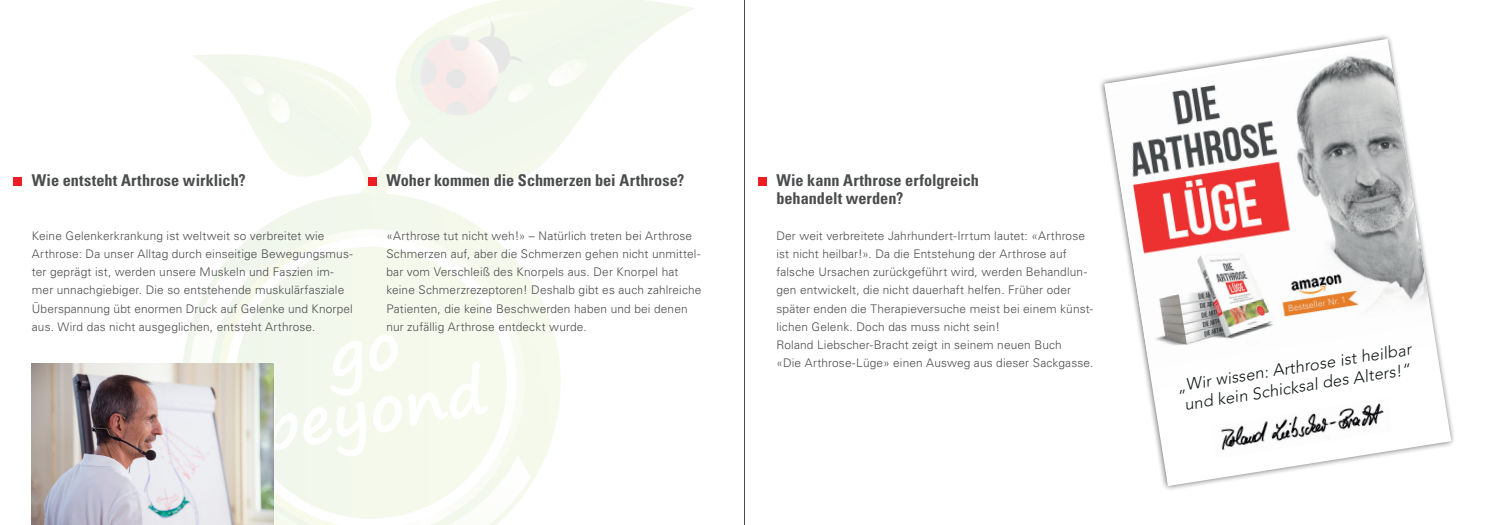
<style>
.page{position:relative;width:1489px;height:525px;background:#fff}
.page>*{position:absolute;margin:0;border:0;box-sizing:border-box;transform-origin:0 0}
.t1{font:italic 300 16.38px/19.6px "Avenir LT Std";color:#121617}
.t2{font:700 condensed 16.25px/18.1px "Univers LT Std";color:#4b4c4d}
.t3{font:300 11.88px/18.1px "Univers LT Std";letter-spacing:.01em;color:#4b4c4d}
</style>
<div class="page">
<svg style="left:472px;top:0;width:219px;height:8px"></svg>
<svg style="left:464px;top:8px;width:230px;height:98px"></svg>
<svg style="left:193px;top:11px;width:396px;height:182px"></svg>
<svg style="left:219px;top:193px;width:342px;height:292px"></svg>
<svg style="left:183px;top:270px;width:347px;height:254px"></svg>
<div style="left:235px;top:246px;width:272px;height:272px;background:#f5f9ec;border-radius:136px"></div>
<svg style="left:274px;top:335px;width:128px;height:121px"></svg>
<svg style="left:408px;top:361px;width:80px;height:65px"></svg>
<svg style="left:1149px;top:39px;width:301px;height:447px"></svg>
<img style="left:1104px;top:45px;width:339px;height:353px">
<img style="left:1210px;top:397px;width:182px;height:61px">
<img style="left:32px;top:363px;width:242px;height:161px">
<div style="left:13px;top:177px;width:9px;height:9px;background:#ee1d23"></div>
<div style="left:757px;top:177px;width:9px;height:9px;background:#ee1d23"></div>
<div style="left:368px;top:177px;width:8px;height:9px;background:#ee1d23"></div>
<hr style="left:744px;top:0;width:1px;height:524px;background:#4b4c4d">
<h2 class="t2" style="left:32px;top:170px;width:215px">Wie entsteht Arthrose wirklich?</h2>
<p class="t3" style="left:32px;top:227px;width:322px">Keine Gelenkerkrankung ist weltweit so verbreitet wie Arthrose: Da unser Alltag durch einseitige Bewegungsmus&shy;ter geprägt ist, werden unsere Muskeln und Faszien im&shy;mer unnachgiebiger. Die so entstehende muskulärfasziale Überspannung übt enormen Druck auf Gelenke und Knorpel aus. Wird das nicht ausgeglichen, entsteht Arthrose.</p>
<h2 class="t2" style="left:386px;top:170px;width:299px">Woher kommen die Schmerzen bei Arthrose?</h2>
<p class="t3" style="left:386px;top:227px;width:316px">«Arthrose tut nicht weh!» – Natürlich treten bei Arthrose Schmerzen auf, aber die Schmerzen gehen nicht unmittel&shy;bar vom Verschleiß des Knorpels aus. Der Knorpel hat keine Schmerzrezeptoren! Deshalb gibt es auch zahlreiche Patienten, die keine Beschwerden haben und bei denen nur zufällig Arthrose entdeckt wurde.</p>
<h2 class="t2" style="left:776px;top:170px;width:204px">Wie kann Arthrose erfolgreich behandelt werden?</h2>
<p class="t3" style="left:776px;top:227px;width:318px">Der weit verbreitete Jahrhundert-Irrtum lautet: «Arthrose ist nicht heilbar!». Da die Entstehung der Arthrose auf falsche Ursachen zurückgeführt wird, werden Behandlun&shy;gen entwickelt, die nicht dauerhaft helfen. Früher oder später enden die Therapieversuche meist bei einem künst&shy;lichen Gelenk. Doch das muss nicht sein!<br>Roland Liebscher-Bracht zeigt in seinem neuen Buch<br>«Die Arthrose-Lüge» einen Ausweg aus dieser Sackgasse.</p>
<h1 class="t1" style="left:1175px;top:376px;width:238px;rotate:-9deg">„Wir wissen: Arthrose ist heilbar und kein Schicksal des Alters!“</h1>
</div>
